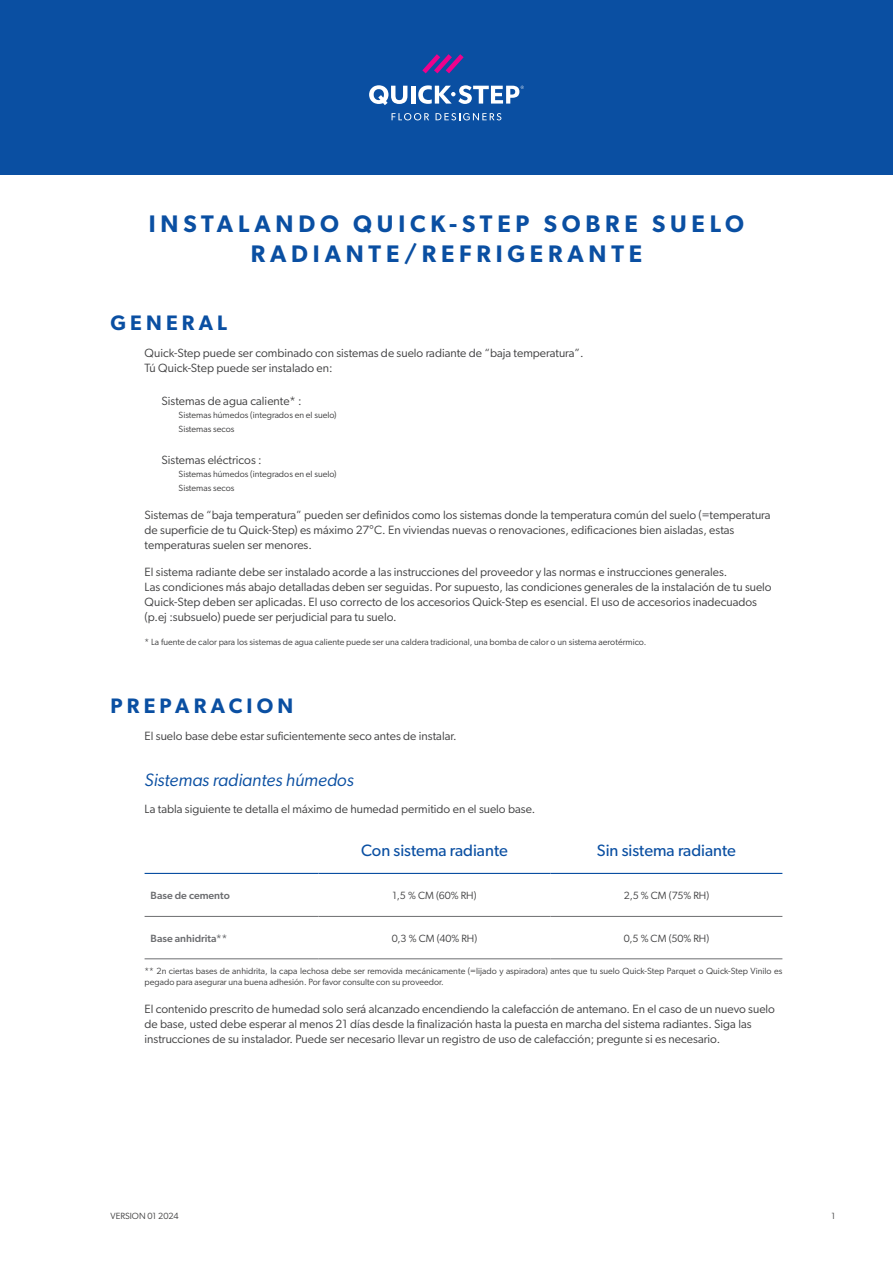
<style>
.page{position:relative;width:893px;height:1263px;background:#fff}
.page>*{position:absolute;margin:0;border:0;box-sizing:border-box;transform-origin:0 0}
.t1{font:600 24px/30px "Gibson";letter-spacing:.2em;color:#0a4fa2;text-align:center}
.t2{font:600 21px "Gibson";letter-spacing:.2em;color:#0a4fa2}
.t3{font:italic 18px "Gibson";color:#0a4fa2}
.t4{font:16.5px "Gibson";color:#0a4fa2}
.t5{font:12px/15px "Gibson";color:#3e3e3f}
.t6{font:10.5px "Gibson";color:#3e3e3f}
.t7{font:500 10.5px "Gibson";color:#6c6d70}
.t8{font:9px/13.5px "Gibson";color:#3e3e3f}
</style>
<div class="page">
<div style="left:0;top:0;width:893px;height:174px;background:#0a4fa2"></div>
<svg style="left:392px;top:113px;width:37px;height:7px"></svg>
<svg style="left:436px;top:113px;width:65px;height:7px"></svg>
<svg style="left:422px;top:54px;width:42px;height:19px"></svg>
<svg style="left:369px;top:85px;width:38px;height:20px"></svg>
<hr style="left:411px;top:86px;width:4px;height:18px;background:#fff">
<svg style="left:418px;top:85px;width:106px;height:19px"></svg>
<hr style="left:145px;top:873px;width:173px;height:1px;background:#0a4fa2">
<hr style="left:318px;top:873px;width:232px;height:1px;background:#0a4fa2">
<hr style="left:550px;top:873px;width:232px;height:1px;background:#0a4fa2">
<hr style="left:145px;top:916px;width:173px;height:1px;background:#6c6d70">
<hr style="left:318px;top:916px;width:232px;height:1px;background:#6c6d70">
<hr style="left:550px;top:916px;width:232px;height:1px;background:#6c6d70">
<hr style="left:145px;top:958px;width:173px;height:1px;background:#6c6d70">
<hr style="left:318px;top:958px;width:232px;height:1px;background:#6c6d70">
<hr style="left:550px;top:958px;width:232px;height:1px;background:#6c6d70">
<h1 class="t1" style="left:149px;top:208px;width:597px">INSTALANDO QUICK-STEP SOBRE SUELO<br>RADIANTE/REFRIGERANTE</h1>
<h2 class="t2" style="left:111px;top:310px;width:118px">GENERAL</h2>
<p class="t5" style="left:145px;top:345px;width:440px">Quick-Step puede ser combinado con sistemas de suelo radiante de “baja temperatura”.<br>Tú Quick-Step puede ser instalado en:</p>
<p class="t5" style="left:162px;top:393px;width:141px">Sistemas de agua caliente* :</p>
<p class="t8" style="left:179px;top:408px;width:159px">Sistemas húmedos (integrados en el suelo)<br>Sistemas secos</p>
<p class="t5" style="left:162px;top:452px;width:102px">Sistemas eléctricos :</p>
<p class="t8" style="left:179px;top:467px;width:159px">Sistemas húmedos (integrados en el suelo)<br>Sistemas secos</p>
<p class="t5" style="left:145px;top:507px;width:627px">Sistemas de “baja temperatura” pueden ser definidos como los sistemas donde la temperatura común del suelo (=temperatura de superficie de tu Quick-Step) es máximo 27°C. En viviendas nuevas o renovaciones, edificaciones bien aisladas, estas temperaturas suelen ser menores.</p>
<p class="t5" style="left:145px;top:565px;width:629px">El sistema radiante debe ser instalado acorde a las instrucciones del proveedor y las normas e instrucciones generales.<br>Las condiciones más abajo detalladas deben ser seguidas. Por supuesto, las condiciones generales de la instalación de tu suelo Quick-Step deben ser aplicadas. El uso correcto de los accesorios Quick-Step es esencial. El uso de accesorios inadecuados (p.ej :subsuelo) puede ser perjudicial para tu suelo.</p>
<p class="t8" style="left:145px;top:635px;width:503px">* La fuente de calor para los sistemas de agua caliente puede ser una caldera tradicional, una bomba de calor o un sistema aerotérmico.</p>
<h2 class="t2" style="left:111px;top:693px;width:184px">PREPARACION</h2>
<p class="t5" style="left:145px;top:729px;width:314px">El suelo base debe estar suficientemente seco antes de instalar.</p>
<h3 class="t3" style="left:145px;top:769px;width:211px">Sistemas radiantes húmedos</h3>
<p class="t5" style="left:145px;top:802px;width:392px">La tabla siguiente te detalla el máximo de humedad permitido en el suelo base.</p>
<h3 class="t4" style="left:361px;top:841px;width:148px">Con sistema radiante</h3>
<h3 class="t4" style="left:597px;top:841px;width:141px">Sin sistema radiante</h3>
<p class="t7" style="left:151px;top:889px;width:81px">Base de cemento</p>
<p class="t6" style="left:392px;top:889px;width:86px">1,5 % CM (60% RH)</p>
<p class="t6" style="left:624px;top:889px;width:87px">2,5 % CM (75% RH)</p>
<p class="t7" style="left:151px;top:932px;width:78px">Base anhidrita**</p>
<p class="t6" style="left:392px;top:932px;width:87px">0,3 % CM (40% RH)</p>
<p class="t6" style="left:624px;top:932px;width:87px">0,5 % CM (50% RH)</p>
<p class="t8" style="left:145px;top:965px;width:639px;line-height:10.8px">** 2n ciertas bases de anhidrita, la capa lechosa debe ser removida mecánicamente (=lijado y aspiradora) antes que tu suelo Quick-Step Parquet o Quick-Step Vinilo es pegado para asegurar una buena adhesión. Por favor consulte con su proveedor.</p>
<p class="t5" style="left:145px;top:1001px;width:632px">El contenido prescrito de humedad solo será alcanzado encendiendo la calefacción de antemano. En el caso de un nuevo suelo de base, usted debe esperar al menos 21 días desde la finalización hasta la puesta en marcha del sistema radiantes. Siga las instrucciones de su instalador. Puede ser necesario llevar un registro de uso de calefacción; pregunte si es necesario.</p>
<p class="t8" style="left:111px;top:1208px;width:70px">VERSION 01 2024</p>
<p class="t8" style="left:831px;top:1208px;width:5px">1</p>
</div>
